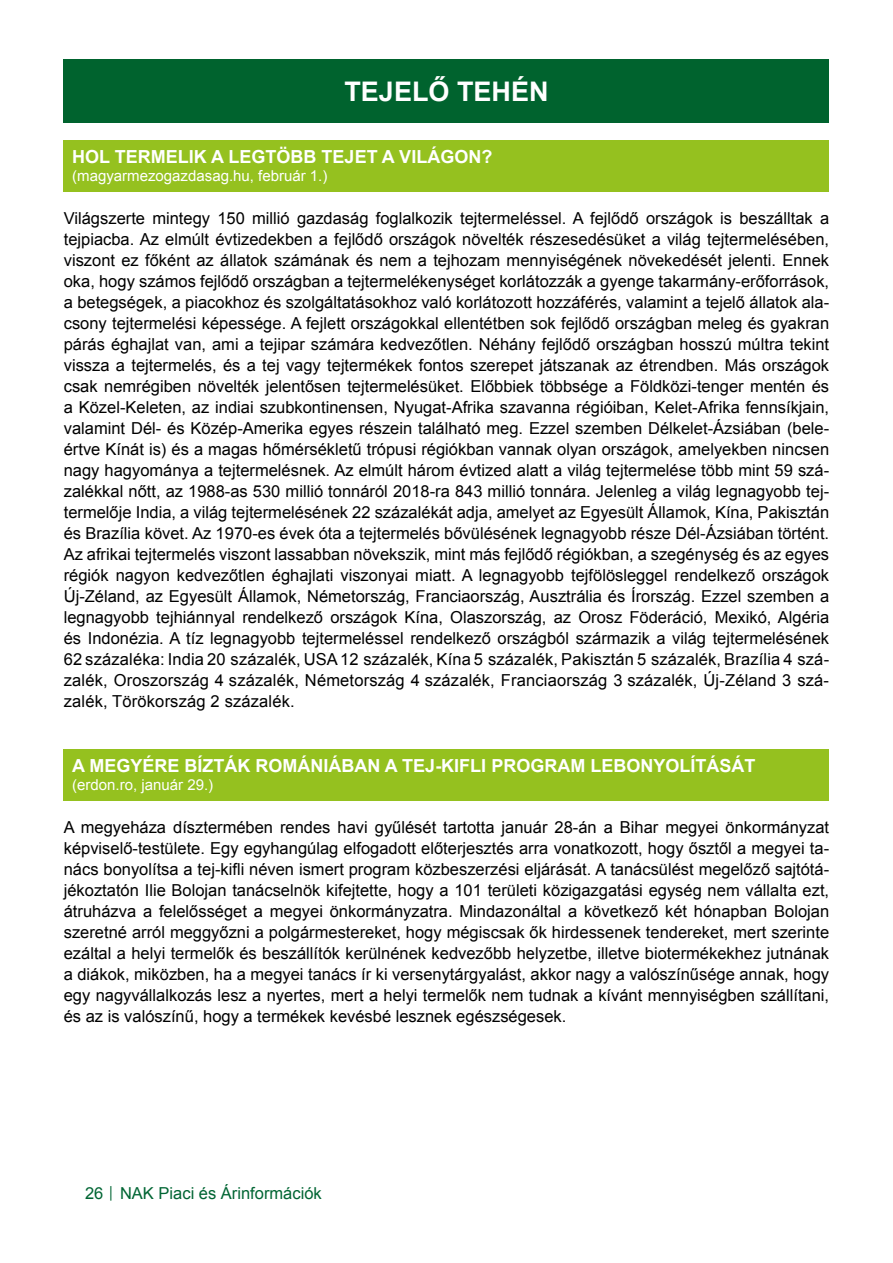
<style>
.page{position:relative;width:893px;height:1263px;background:#fff}
.page>*{position:absolute;margin:0;border:0;box-sizing:border-box;transform-origin:0 0}
.Cím_01{font:700 27px "Arial";color:#fff}
.Cím_02{font:700 18px "Arial";color:#fff}
.Szoveg{font:16.5px/21px "Arial";letter-spacing:.005em;color:#000;text-align:justify}
.t1{font:16.5px "Arial";color:#006533}
.Cím_03{font:15px "Arial";color:#fff}
.s1{font-size:12px}
</style>
<div class="page">
<div style="left:64px;top:60px;width:765px;height:63px;background:#00632e"></div>
<div style="left:64px;top:140px;width:765px;height:51px;background:#95c11f"></div>
<div style="left:64px;top:749px;width:765px;height:51px;background:#95c11f"></div>
<p class="Cím_01" style="left:344px;top:74px;width:206px">TEJELŐ TEHÉN</p>
<p class="Cím_02" style="left:72px;top:145px;width:422px">HOL TERMELIK A LEGTÖBB TEJET A VILÁGON?</p>
<p class="Cím_03" style="left:72px;top:166px;width:257px">(magyarmezogazdasag.hu, február 1.)</p>
<p class="Szoveg" style="left:64px;top:208px;width:767px">Világszerte mintegy 150 millió gazdaság foglalkozik tejtermeléssel. A fejlődő országok is beszálltak a tejpiacba. Az elmúlt évtizedekben a fejlődő országok növelték részesedésüket a világ tejtermelésében, viszont ez főként az állatok számának és nem a tejhozam mennyiségének növekedését jelenti. Ennek oka, hogy számos fejlődő országban a tejtermelékenységet korlátozzák a gyenge takarmány-erőforrások, a betegségek, a piacokhoz és szolgáltatásokhoz való korlátozott hozzáférés, valamint a tejelő állatok ala&shy;csony tejtermelési képessége. A fejlett országokkal ellentétben sok fejlődő országban meleg és gyakran párás éghajlat van, ami a tejipar számára kedvezőtlen. Néhány fejlődő országban hosszú múltra tekint vissza a tejtermelés, és a tej vagy tejtermékek fontos szerepet játszanak az étrendben. Más országok csak nemrégiben növelték jelentősen tejtermelésüket. Előbbiek többsége a Földközi-tenger mentén és a Közel-Keleten, az indiai szubkontinensen, Nyugat-Afrika szavanna régióiban, Kelet-Afrika fennsíkjain, valamint Dél- és Közép-Amerika egyes részein található meg. Ezzel szemben Délkelet-Ázsiában (bele&shy;értve Kínát is) és a magas hőmérsékletű trópusi régiókban vannak olyan országok, amelyekben nincsen nagy hagyománya a tejtermelésnek. Az elmúlt három évtized alatt a világ tejtermelése több mint 59 szá&shy;zalékkal nőtt, az 1988-as 530 millió tonnáról 2018-ra 843 millió tonnára. Jelenleg a világ legnagyobb tej&shy;termelője India, a világ tejtermelésének 22 százalékát adja, amelyet az Egyesült Államok, Kína, Pakisztán és Brazília követ. Az 1970-es évek óta a tejtermelés bővülésének legnagyobb része Dél-Ázsiában történt.<br>Az afrikai tejtermelés viszont lassabban növekszik, mint más fejlődő régiókban, a szegénység és az egyes régiók nagyon kedvezőtlen éghajlati viszonyai miatt. A legnagyobb tejfölösleggel rendelkező országok Új-Zéland, az Egyesült Államok, Németország, Franciaország, Ausztrália és Írország. Ezzel szemben a legnagyobb tejhiánnyal rendelkező országok Kína, Olaszország, az Orosz Föderáció, Mexikó, Algéria és Indonézia. A tíz legnagyobb tejtermeléssel rendelkező országból származik a világ tejtermelésének 62 százaléka: India 20 százalék, USA 12 százalék, Kína 5 százalék, Pakisztán 5 százalék, Brazília 4 szá&shy;zalék, Oroszország 4 százalék, Németország 4 százalék, Franciaország 3 százalék, Új-Zéland 3 szá&shy;zalék, Törökország 2 százalék.</p>
<p class="Cím_02" style="left:72px;top:754px;width:685px">A MEGYÉRE BÍZTÁK ROMÁNIÁBAN A TEJ-KIFLI PROGRAM LEBONYOLÍTÁSÁT</p>
<p class="Cím_03" style="left:72px;top:775px;width:142px">(erdon.ro, január 29.)</p>
<p class="Szoveg" style="left:64px;top:817px;width:767px">A megyeháza dísztermében rendes havi gyűlését tartotta január 28-án a Bihar megyei önkormányzat képviselő-testülete. Egy egyhangúlag elfogadott előterjesztés arra vonatkozott, hogy ősztől a megyei ta&shy;nács bonyolítsa a tej-kifli néven ismert program közbeszerzési eljárását. A tanácsülést megelőző sajtótá&shy;jékoztatón Ilie Bolojan tanácselnök kifejtette, hogy a 101 területi közigazgatási egység nem vállalta ezt, átruházva a felelősséget a megyei önkormányzatra. Mindazonáltal a következő két hónapban Bolojan szeretné arról meggyőzni a polgármestereket, hogy mégiscsak ők hirdessenek tendereket, mert szerinte ezáltal a helyi termelők és beszállítók kerülnének kedvezőbb helyzetbe, illetve biotermékekhez jutnának a diákok, miközben, ha a megyei tanács ír ki versenytárgyalást, akkor nagy a valószínűsége annak, hogy egy nagyvállalkozás lesz a nyertes, mert a helyi termelők nem tudnak a kívánt mennyiségben szállítani, és az is valószínű, hogy a termékek kevésbé lesznek egészségesek.</p>
<p class="t1" style="left:85px;top:1182px;width:238px">26 <span class="s1">│</span> NAK Piaci és Árinformációk</p>
</div>
